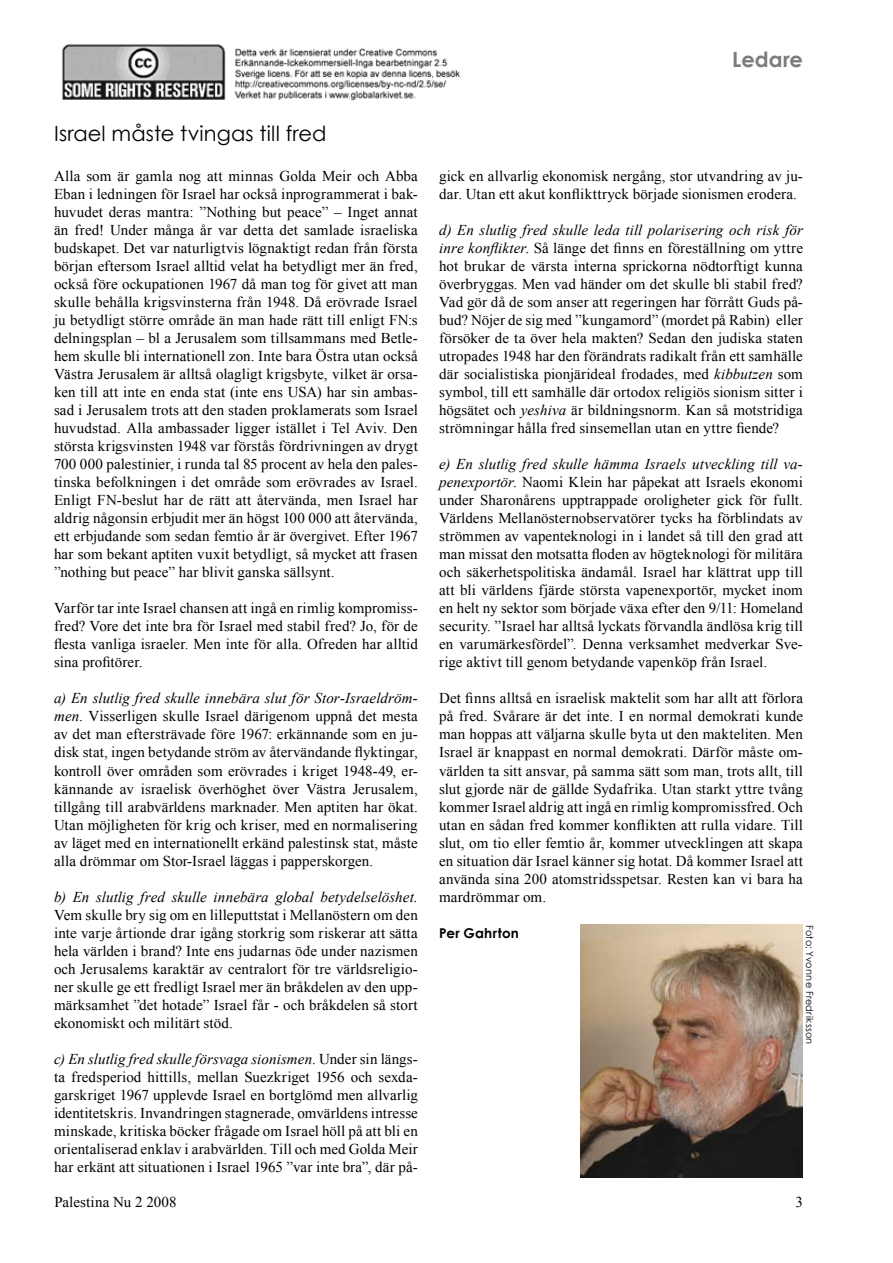
<style>
.page{position:relative;width:893px;height:1263px;background:#fff}
.page>*{position:absolute;margin:0;border:0;box-sizing:border-box;transform-origin:0 0}
.t1{font:21px "Century Gothic";letter-spacing:.005em;color:#000}
.t2{font:700 21px "Century Gothic";color:#7b7c7e}
.t3{font:15px/18px "Times New Roman";letter-spacing:.01em;color:#000;text-align:justify}
.t4{font:italic 15px "Times New Roman";letter-spacing:.005em;color:#000}
.t5{font:700 13.5px "Century Gothic";letter-spacing:.015em;color:#000}
.t6{font:9.75px "Century Gothic";letter-spacing:.03em;color:#000}
.s1{font-style:italic}
</style>
<div class="page">
<img style="left:580px;top:924px;width:223px;height:253px">
<img style="left:62px;top:44px;width:399px;height:57px">
<h1 class="t2" style="left:732px;top:44px;width:72px">Ledare</h1>
<h1 class="t1" style="left:54px;top:119px;width:274px">Israel måste tvingas till fred</h1>
<p class="t3" style="left:54px;top:167px;width:365px">Alla som är gamla nog att minnas Golda Meir och Abba Eban i ledningen för Israel har också inprogrammerat i bak&shy;huvudet deras mantra: ”Nothing but peace” – Inget annat än fred! Under många år var detta det samlade israeliska budskapet. Det var naturligtvis lögnaktigt redan från första början eftersom Israel alltid velat ha betydligt mer än fred, också före ockupationen 1967 då man tog för givet att man skulle behålla krigsvinsterna från 1948. Då erövrade Israel ju betydligt större område än man hade rätt till enligt FN:s delningsplan – bl a Jerusalem som tillsammans med Betle&shy;hem skulle bli internationell zon. Inte bara Östra utan också Västra Jerusalem är alltså olagligt krigsbyte, vilket är orsa&shy;ken till att inte en enda stat (inte ens USA) har sin ambas&shy;sad i Jerusalem trots att den staden proklamerats som Israel huvudstad. Alla ambassader ligger istället i Tel Aviv. Den största krigsvinsten 1948 var förstås fördrivningen av drygt 700 000 palestinier, i runda tal 85 procent av hela den pales&shy;tinska befolkningen i det område som erövrades av Israel.<br>Enligt FN-beslut har de rätt att återvända, men Israel har aldrig någonsin erbjudit mer än högst 100 000 att återvända, ett erbjudande som sedan femtio år är övergivet. Efter 1967 har som bekant aptiten vuxit betydligt, så mycket att frasen ”nothing but peace” har blivit ganska sällsynt.</p>
<p class="t3" style="left:54px;top:599px;width:365px">Varför tar inte Israel chansen att ingå en rimlig kompromiss&shy;fred? Vore det inte bra för Israel med stabil fred? Jo, för de flesta vanliga israeler. Men inte för alla. Ofreden har alltid sina profitörer.</p>
<p class="t3" style="left:54px;top:689px;width:365px"><span class="s1">a) En slutlig fred skulle innebära slut för Stor-Israeldröm&shy;men</span>. Visserligen skulle Israel därigenom uppnå det mesta av det man eftersträvade före 1967: erkännande som en ju&shy;disk stat, ingen betydande ström av återvändande flyktingar, kontroll över områden som erövrades i kriget 1948-49, er&shy;kännande av israelisk överhöghet över Västra Jerusalem, tillgång till arabvärldens marknader. Men aptiten har ökat.<br>Utan möjligheten för krig och kriser, med en normalisering av läget med en internationellt erkänd palestinsk stat, måste alla drömmar om Stor-Israel läggas i papperskorgen.</p>
<p class="t4" style="left:54px;top:886px;width:365px">b) En slutlig fred skulle innebära global betydelselöshet.</p>
<p class="t3" style="left:54px;top:905px;width:365px">Vem skulle bry sig om en lilleputtstat i Mellanöstern om den inte varje årtionde drar igång storkrig som riskerar att sätta hela världen i brand? Inte ens judarnas öde under nazismen och Jerusalems karaktär av centralort för tre världsreligio&shy;ner skulle ge ett fredligt Israel mer än bråkdelen av den upp&shy;märksamhet ”det hotade” Israel får - och bråkdelen så stort ekonomiskt och militärt stöd.</p>
<p class="t3" style="left:54px;top:1049px;width:365px"><span class="s1">c) En slutlig fred skulle försvaga sionismen</span>. Under sin längs&shy;ta fredsperiod hittills, mellan Suezkriget 1956 och sexda&shy;garskriget 1967 upplevde Israel en bortglömd men allvarlig identitetskris. Invandringen stagnerade, omvärldens intresse minskade, kritiska böcker frågade om Israel höll på att bli en orientaliserad enklav i arabvärlden. Till och med Golda Meir har erkänt att situationen i Israel 1965 ”var inte bra”, där på-</p>
<p class="t3" style="left:54px;top:1193px;width:124px">Palestina Nu 2 2008</p>
<p class="t3" style="left:439px;top:167px;width:365px">gick en allvarlig ekonomisk nergång, stor utvandring av ju&shy;dar. Utan ett akut konflikttryck började sionismen erodera.</p>
<p class="t3" style="left:439px;top:221px;width:365px"><span class="s1">d) En slutlig fred skulle leda till polarisering och risk för inre konflikter</span>. Så länge det finns en föreställning om yttre hot brukar de värsta interna sprickorna nödtorftigt kunna överbryggas. Men vad händer om det skulle bli stabil fred?<br>Vad gör då de som anser att regeringen har förrått Guds på&shy;bud? Nöjer de sig med ”kungamord” (mordet på Rabin) eller försöker de ta över hela makten? Sedan den judiska staten utropades 1948 har den förändrats radikalt från ett samhälle där socialistiska pionjärideal frodades, med <span class="s1">kibbutzen</span> som symbol, till ett samhälle där ortodox religiös sionism sitter i högsätet och <span class="s1">yeshiva</span> är bildningsnorm. Kan så motstridiga strömningar hålla fred sinsemellan utan en yttre fiende?</p>
<p class="t3" style="left:439px;top:455px;width:365px"><span class="s1">e) En slutlig fred skulle hämma Israels utveckling till va&shy;penexportör</span>. Naomi Klein har påpekat att Israels ekonomi under Sharonårens upptrappade oroligheter gick för fullt.<br>Världens Mellanösternobservatörer tycks ha förblindats av strömmen av vapenteknologi in i landet så till den grad att man missat den motsatta floden av högteknologi för militära och säkerhetspolitiska ändamål. Israel har klättrat upp till att bli världens fjärde största vapenexportör, mycket inom en helt ny sektor som började växa efter den 9/11: Homeland security. ”Israel har alltså lyckats förvandla ändlösa krig till en varumärkesfördel”. Denna verksamhet medverkar Sve&shy;rige aktivt till genom betydande vapenköp från Israel.</p>
<p class="t3" style="left:439px;top:689px;width:365px">Det finns alltså en israelisk maktelit som har allt att förlora på fred. Svårare är det inte. I en normal demokrati kunde man hoppas att väljarna skulle byta ut den makteliten. Men Israel är knappast en normal demokrati. Därför måste om&shy;världen ta sitt ansvar, på samma sätt som man, trots allt, till slut gjorde när de gällde Sydafrika. Utan starkt yttre tvång kommer Israel aldrig att ingå en rimlig kompromissfred. Och utan en sådan fred kommer konflikten att rulla vidare. Till slut, om tio eller femtio år, kommer utvecklingen att skapa en situation där Israel känner sig hotat. Då kommer Israel att använda sina 200 atomstridsspetsar. Resten kan vi bara ha mardrömmar om.</p>
<p class="t5" style="left:439px;top:922px;width:81px">Per Gahrton</p>
<p class="t6" style="left:816px;top:925px;width:121px;rotate:90deg">Foto: Yvonne Fredriksson</p>
</div>
